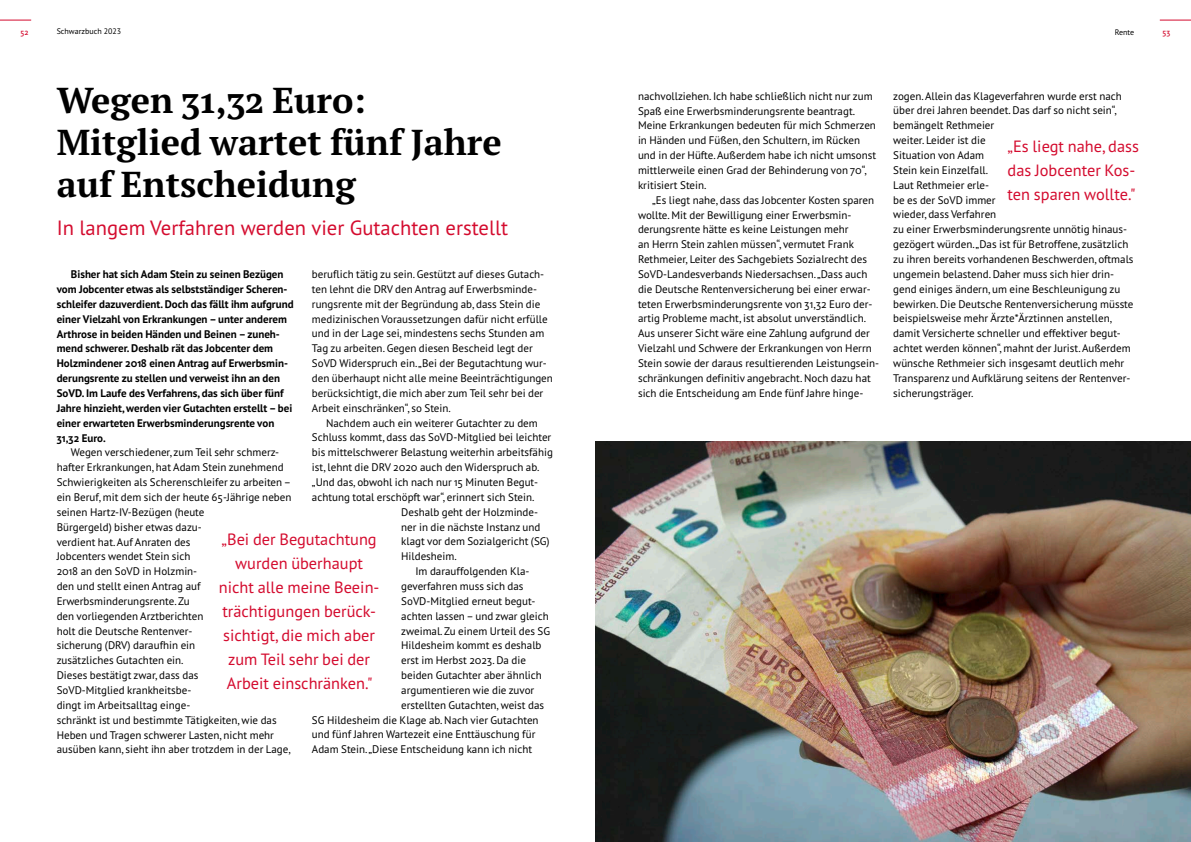
<style>
.page{position:relative;width:1191px;height:842px;background:#fff}
.page>*{position:absolute;margin:0;border:0;box-sizing:border-box;transform-origin:0 0}
.t1{font:700 36px/42px "PT Serif Pro";color:#000}
.t2{font:20.6px "PT Sans Pro";color:#d40b2e}
.t3{font:16.3px/24px "PT Sans Pro";color:#d40b2e;text-align:center}
.t4{font:11px/14.9px "PT Sans Pro";color:#000}
.t5{font:700 11px/14.9px "PT Sans Pro";color:#000}
.t6{font:8px "PT Sans Pro";color:#000}
.t7{font:600 8px "PT Sans Pro";color:#d40b2e}
</style>
<div class="page">
<img style="left:595px;top:442px;width:596px;height:400px">
<hr style="left:1159px;top:20px;width:32px;height:1px;background:#d40b2e">
<hr style="left:0;top:20px;width:31px;height:1px;background:#d40b2e">
<p class="t6" style="left:57px;top:26px;width:66px">Schwarzbuch 2023</p>
<p class="t7" style="left:21px;top:26px;width:9px">52</p>
<p class="t6" style="left:1114px;top:27px;width:21px">Rente</p>
<p class="t7" style="left:1162px;top:26px;width:9px">53</p>
<h1 class="t1" style="left:57px;top:78px;width:446px">Wegen 31,32 Euro:<br>Mitglied wartet fünf Jahre auf Entscheidung</h1>
<h2 class="t2" style="left:57px;top:214px;width:453px">In langem Verfahren werden vier Gutachten erstellt</h2>
<p class="t4" style="left:312px;top:266px;width:242px">beruflich tätig zu sein. Gestützt auf dieses Gutach&shy;ten lehnt die DRV den Antrag auf Erwerbsminde&shy;rungsrente mit der Begründung ab, dass Stein die medizinischen Voraussetzungen dafür nicht erfülle und in der Lage sei, mindestens sechs Stunden am Tag zu arbeiten. Gegen diesen Bescheid legt der SoVD Widerspruch ein. „Bei der Begutachtung wur&shy;den überhaupt nicht alle meine Beeinträchtigungen berücksichtigt, die mich aber zum Teil sehr bei der Arbeit einschränken“, so Stein.</p>
<p class="t4" style="left:326px;top:415px;width:213px">Nachdem auch ein weiterer Gutachter zu dem</p>
<p class="t4" style="left:312px;top:430px;width:241px">Schluss kommt, dass das SoVD-Mitglied bei leichter</p>
<p class="t4" style="left:312px;top:445px;width:242px">bis mittelschwerer Belastung weiterhin arbeitsfähig</p>
<p class="t4" style="left:312px;top:459px;width:229px">ist, lehnt die DRV 2020 auch den Widerspruch ab.</p>
<p class="t4" style="left:312px;top:474px;width:227px">„Und das, obwohl ich nach nur 15 Minuten Begut-</p>
<p class="t4" style="left:312px;top:489px;width:224px">achtung total erschöpft war“, erinnert sich Stein.</p>
<p class="t4" style="left:401px;top:504px;width:138px">Deshalb geht der Holzminde-</p>
<p class="t4" style="left:401px;top:519px;width:141px">ner in die nächste Instanz und</p>
<p class="t4" style="left:401px;top:534px;width:150px">klagt vor dem Sozialgericht (SG)</p>
<p class="t4" style="left:401px;top:549px;width:57px">Hildesheim.</p>
<p class="t4" style="left:415px;top:563px;width:116px">Im darauffolgenden Kla-</p>
<p class="t4" style="left:401px;top:578px;width:124px">geverfahren muss sich das</p>
<p class="t4" style="left:401px;top:593px;width:136px">SoVD-Mitglied erneut begut-</p>
<p class="t4" style="left:401px;top:608px;width:149px">achten lassen – und zwar gleich</p>
<p class="t4" style="left:401px;top:623px;width:150px">zweimal. Zu einem Urteil des SG</p>
<p class="t4" style="left:401px;top:638px;width:142px">Hildesheim kommt es deshalb</p>
<p class="t4" style="left:401px;top:653px;width:126px">erst im Herbst 2023. Da die</p>
<p class="t4" style="left:401px;top:667px;width:142px">beiden Gutachter aber ähnlich</p>
<p class="t4" style="left:401px;top:682px;width:135px">argumentieren wie die zuvor</p>
<p class="t4" style="left:401px;top:697px;width:144px">erstellten Gutachten, weist das</p>
<p class="t4" style="left:312px;top:712px;width:228px">SG Hildesheim die Klage ab. Nach vier Gutachten</p>
<p class="t4" style="left:312px;top:727px;width:225px">und fünf Jahren Wartezeit eine Enttäuschung für</p>
<p class="t4" style="left:312px;top:742px;width:222px">Adam Stein. „Diese Entscheidung kann ich nicht</p>
<p class="t5" style="left:57px;top:267px;width:238px;text-indent:14px">Bisher hat sich Adam Stein zu seinen Bezügen vom Jobcenter etwas als selbstständiger Scheren&shy;schleifer dazuverdient. Doch das fällt ihm aufgrund einer Vielzahl von Erkrankungen – unter anderem Arthrose in beiden Händen und Beinen – zuneh&shy;mend schwerer. Deshalb rät das Jobcenter dem Holzmindener 2018 einen Antrag auf Erwerbsmin&shy;derungsrente zu stellen und verweist ihn an den SoVD. Im Laufe des Verfahrens, das sich über fünf Jahre hinzieht, werden vier Gutachten erstellt – bei einer erwarteten Erwerbsminderungsrente von 31,32 Euro.</p>
<p class="t4" style="left:57px;top:445px;width:236px;text-indent:14px">Wegen verschiedener, zum Teil sehr schmerz&shy;hafter Erkrankungen, hat Adam Stein zunehmend Schwierigkeiten als Scherenschleifer zu arbeiten – ein Beruf, mit dem sich der heute 65-Jährige neben seinen Hartz-IV-Bezügen (heute<br>Bürgergeld) bisher etwas dazu-<br>verdient hat. Auf Anraten des<br>Jobcenters wendet Stein sich<br>2018 an den SoVD in Holzmin-<br>den und stellt einen Antrag auf Erwerbsminderungsrente. Zu<br>den vorliegenden Arztberichten<br>holt die Deutsche Rentenver-<br>sicherung (DRV) daraufhin ein<br>zusätzliches Gutachten ein.<br>Dieses bestätigt zwar, dass das<br>SoVD-Mitglied krankheitsbe-<br>dingt im Arbeitsalltag einge-<br>schränkt ist und bestimmte Tätigkeiten, wie das Heben und Tragen schwerer Lasten, nicht mehr ausüben kann, sieht ihn aber trotzdem in der Lage,</p>
<h3 class="t3" style="left:219px;top:527px;width:162px">„Bei der Begutachtung wurden überhaupt nicht alle meine Beein&shy;trächtigungen berück&shy;sichtigt, die mich aber zum Teil sehr bei der<br>Arbeit einschränken."</h3>
<p class="t4" style="left:638px;top:88px;width:240px">nachvollziehen. Ich habe schließlich nicht nur zum Spaß eine Erwerbsminderungsrente beantragt.<br>Meine Erkrankungen bedeuten für mich Schmerzen in Händen und Füßen, den Schultern, im Rücken und in der Hüfte. Außerdem habe ich nicht umsonst mittlerweile einen Grad der Behinderung von 70“, kritisiert Stein.</p>
<p class="t4" style="left:638px;top:192px;width:242px;text-indent:14px">„Es liegt nahe, dass das Jobcenter Kosten sparen wollte. Mit der Bewilligung einer Erwerbsmin&shy;derungsrente hätte es keine Leistungen mehr<br>an Herrn Stein zahlen müssen“, vermutet Frank Rethmeier, Leiter des Sachgebiets Sozialrecht des SoVD-Landesverbands Niedersachsen. „Dass auch die Deutsche Rentenversicherung bei einer erwar&shy;teten Erwerbsminderungsrente von 31,32 Euro der&shy;artig Probleme macht, ist absolut unverständlich.<br>Aus unserer Sicht wäre eine Zahlung aufgrund der Vielzahl und Schwere der Erkrankungen von Herrn Stein sowie der daraus resultierenden Leistungsein&shy;schränkungen definitiv angebracht. Noch dazu hat sich die Entscheidung am Ende fünf Jahre hinge-</p>
<p class="t4" style="left:893px;top:88px;width:242px">zogen. Allein das Klageverfahren wurde erst nach über drei Jahren beendet. Das darf so nicht sein“, bemängelt Rethmeier<br>weiter. Leider ist die<br>Situation von Adam<br>Stein kein Einzelfall.<br>Laut Rethmeier erle-<br>be es der SoVD immer<br>wieder, dass Verfahren<br>zu einer Erwerbsminderungsrente unnötig hinaus&shy;gezögert würden. „Das ist für Betroffene, zusätzlich zu ihren bereits vorhandenen Beschwerden, oftmals ungemein belastend. Daher muss sich hier drin&shy;gend einiges ändern, um eine Beschleunigung zu bewirken. Die Deutsche Rentenversicherung müsste beispielsweise mehr Ärzte*Ärztinnen anstellen, damit Versicherte schneller und effektiver begut&shy;achtet werden können“, mahnt der Jurist. Außerdem wünsche Rethmeier sich insgesamt deutlich mehr Transparenz und Aufklärung seitens der Rentenver&shy;sicherungsträger.</p>
<h3 class="t3" style="left:1007px;top:134px;width:133px;text-align:left">„Es liegt nahe, dass das Jobcenter Kos&shy;ten sparen wollte."</h3>
</div>
